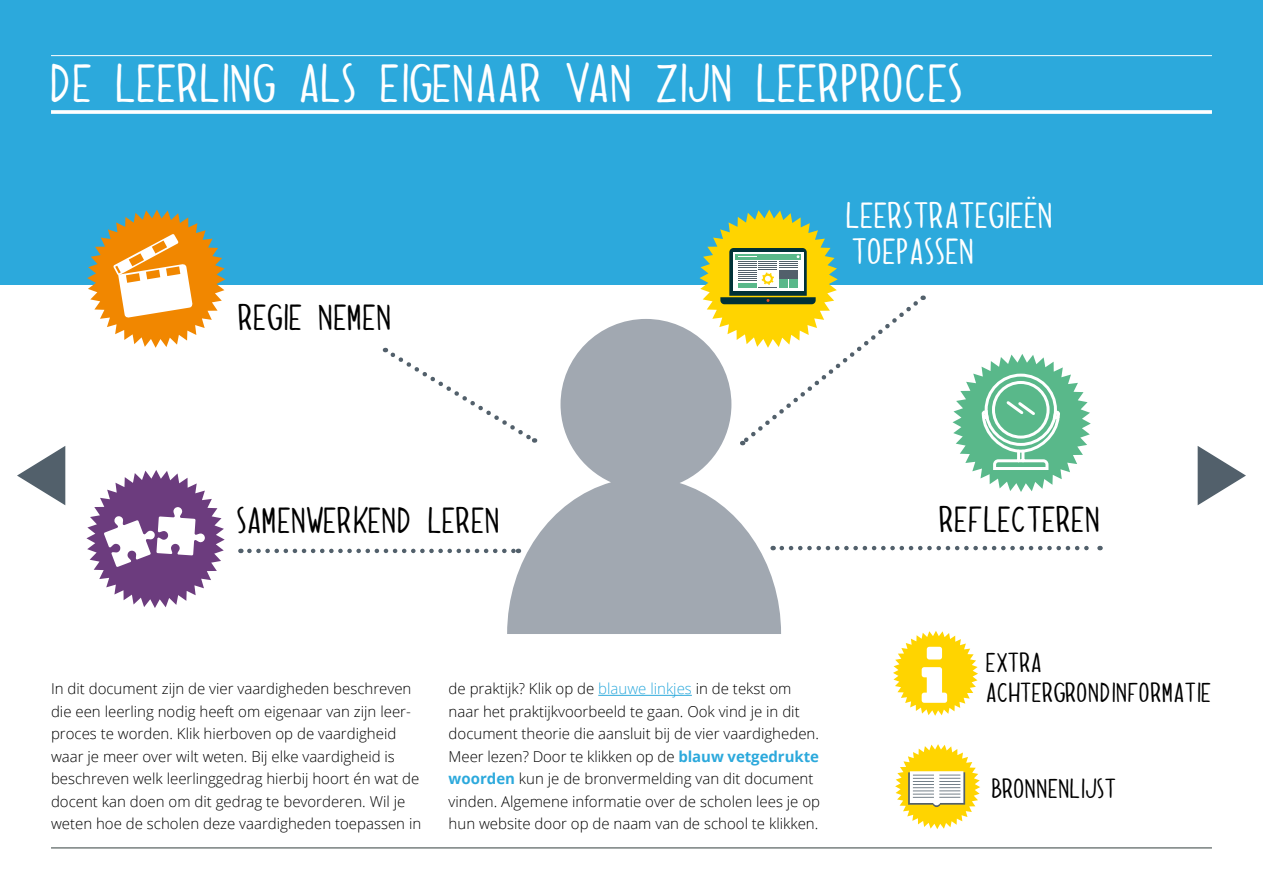
<style>
.page{position:relative;width:1263px;height:893px;background:#fff}
.page>*{position:absolute;margin:0;border:0;box-sizing:border-box;transform-origin:0 0}
.t1{font:44.25px "Dolce Caffe";color:#fff}
.t2{font:30px "Dolce Caffe";color:#000}
.t3{font:30px/36px "Dolce Caffe";color:#fff}
.t4{font:22.5px/30px "Dolce Caffe";color:#000}
.t5{font:300 15px/22.5px "Open Sans";color:#000}
.s1{color:#2ca9dc}
.s2{font-weight:700;color:#2ca9dc}
</style>
<div class="page">
<hr style="left:51px;top:847px;width:1161px;height:1px;background:#4b5654">
<svg style="left:1198px;top:446px;width:48px;height:59px"></svg>
<svg style="left:17px;top:446px;width:48px;height:59px"></svg>
<div style="left:0;top:0;width:1263px;height:285px;background:#2ca9dc"></div>
<hr style="left:51px;top:55px;width:1161px;height:1px;background:#fff">
<svg style="left:51px;top:110px;width:1161px;height:4px;background:#edf7fb"></svg>
<svg style="left:507px;top:319px;width:274px;height:315px;fill:#a1a8b1"></svg>
<svg style="left:87px;top:210px;width:138px;height:138px"></svg>
<svg style="left:86px;top:470px;width:139px;height:138px"></svg>
<svg style="left:952px;top:354px;width:139px;height:138px"></svg>
<hr style="left:598px;top:695px;width:94px;height:1px;background:#2ca9dc">
<svg style="left:385px;top:348px;width:151px;height:96px"></svg>
<svg style="left:249px;top:549px;width:270px;height:4px"></svg>
<svg style="left:699px;top:210px;width:225px;height:237px"></svg>
<svg style="left:782px;top:546px;width:318px;height:4px"></svg>
<svg style="left:893px;top:631px;width:85px;height:85px"></svg>
<svg style="left:895px;top:744px;width:85px;height:85px"></svg>
<h1 class="t1" style="left:51px;top:53px;width:915px">DE LEERLING ALS EIGENAAR VAN ZIJN LEERPROCES</h1>
<h2 class="t2" style="left:239px;top:296px;width:155px">REGIE NEMEN</h2>
<h2 class="t3" style="left:847px;top:197px;width:209px">LEERSTRATEGIEËN<br>TOEPASSEN</h2>
<h2 class="t2" style="left:237px;top:500px;width:265px">SAMENWERKEND LEREN</h2>
<h2 class="t2" style="left:940px;top:499px;width:163px">REFLECTEREN</h2>
<p class="t5" style="left:51px;top:677px;width:372px">In dit document zijn de vier vaardigheden beschreven die een leerling nodig heeft om eigenaar van zijn leer&shy;proces te worden. Klik hierboven op de vaardigheid waar je meer over wilt weten. Bij elke vaardigheid is beschreven welk leerlinggedrag hierbij hoort én wat de docent kan doen om dit gedrag te bevorderen. Wil je weten hoe de scholen deze vaardigheden toepassen in</p>
<p class="t5" style="left:449px;top:677px;width:373px">de praktijk? Klik op de <span class="s1">blauwe linkjes</span> in de tekst om naar het praktijkvoorbeeld te gaan. Ook vind je in dit document theorie die aansluit bij de vier vaardigheden.<br>Meer lezen? Door te klikken op de <span class="s2">blauw vetgedrukte woorden</span> kun je de bronvermelding van dit document vinden. Algemene informatie over de scholen lees je op hun website door op de naam van de school te klikken.</p>
<h3 class="t4" style="left:986px;top:647px;width:227px">EXTRA<br>ACHTERGRONDINFORMATIE</h3>
<h3 class="t4" style="left:991px;top:773px;width:127px">BRONNENLIJST</h3>
</div>
